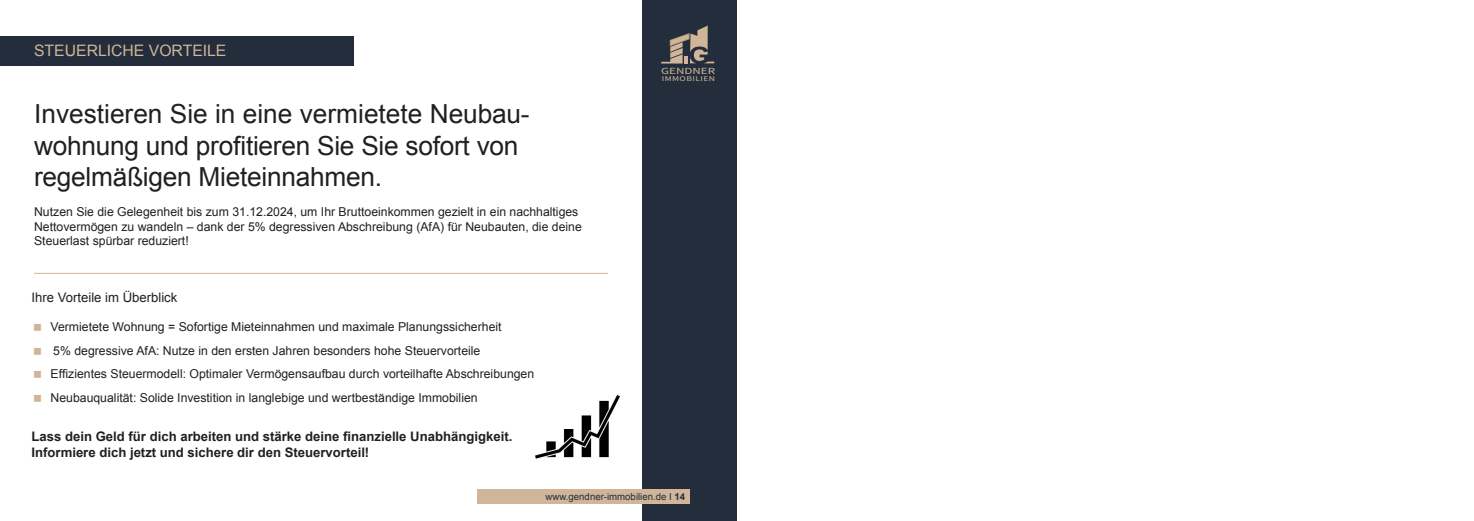
<style>
.page{position:relative;width:1474px;height:521px;background:#fff}
.page>*{position:absolute;margin:0;border:0;box-sizing:border-box;transform-origin:0 0}
.t1{font:26.25px/31.5px "Arial";letter-spacing:-.01em;color:#231f20}
.t2{font:15.75px "Arial";color:#d0b598}
.t3{font:700 13.12px/15.8px "Arial";color:#231f20}
.t4{font:13.12px "Arial";color:#231f20}
.t5{font:12.25px/23.4px "Arial";color:#231f20}
.t6{font:9.62px "Arial";color:#232d3c}
.t7{font:9.36px "Source Sans Pro";color:#d0b598;scale:1.38 1}
.t8{font:7.26px "Source Sans Pro";letter-spacing:.04em;color:#d0b598;scale:1.33 1}
.s1{font-weight:700}
</style>
<div class="page">
<div style="left:642px;top:0;width:95px;height:521px;background:#232d3c"></div>
<div style="left:477px;top:489px;width:213px;height:15px;background:#d0b598"></div>
<svg style="left:661px;top:26px;width:53px;height:38px"></svg>
<div style="left:0;top:36px;width:353px;height:29px;background:#232d3c"></div>
<hr style="left:34px;top:273px;width:574px;height:1px;background:#d0b598">
<img style="left:535px;top:395px;width:85px;height:64px">
<p class="t2" style="left:34px;top:40px;width:194px">STEUERLICHE VORTEILE</p>
<h1 class="t1" style="left:34px;top:99px;width:497px">Investieren Sie in eine vermietete Neubau&shy;wohnung und profitieren Sie Sie sofort von regelmäßigen Mieteinnahmen.</h1>
<p class="t5" style="left:34px;top:205px;width:549px;line-height:14.7px">Nutzen Sie die Gelegenheit bis zum 31.12.2024, um Ihr Bruttoeinkommen gezielt in ein nachhaltiges<br>Nettovermögen zu wandeln – dank der 5% degressiven Abschreibung (AfA) für Neubauten, die deine<br>Steuerlast spürbar reduziert!</p>
<p class="t4" style="left:32px;top:289px;width:147px">Ihre Vorteile im Überblick</p>
<p class="t5" style="left:51px;top:315px;width:485px">Vermietete Wohnung = Sofortige Mieteinnahmen und maximale Planungssicherheit<br>5% degressive AfA: Nutze in den ersten Jahren besonders hohe Steuervorteile Effizientes Steuermodell: Optimaler Vermögensaufbau durch vorteilhafte Abschreibungen Neubauqualität: Solide Investition in langlebige und wertbeständige Immobilien</p>
<p class="t3" style="left:32px;top:429px;width:482px">Lass dein Geld für dich arbeiten und stärke deine finanzielle Unabhängigkeit.<br>Informiere dich jetzt und sichere dir den Steuervorteil!</p>
<p class="t7" style="left:661px;top:64px;width:41px">GENDNER</p>
<p class="t8" style="left:662px;top:74px;width:42px">IMMOBILIEN</p>
<p class="t6" style="left:545px;top:490px;width:141px">www.gendner-immobilien.de I <span class="s1">14</span></p>
</div>
